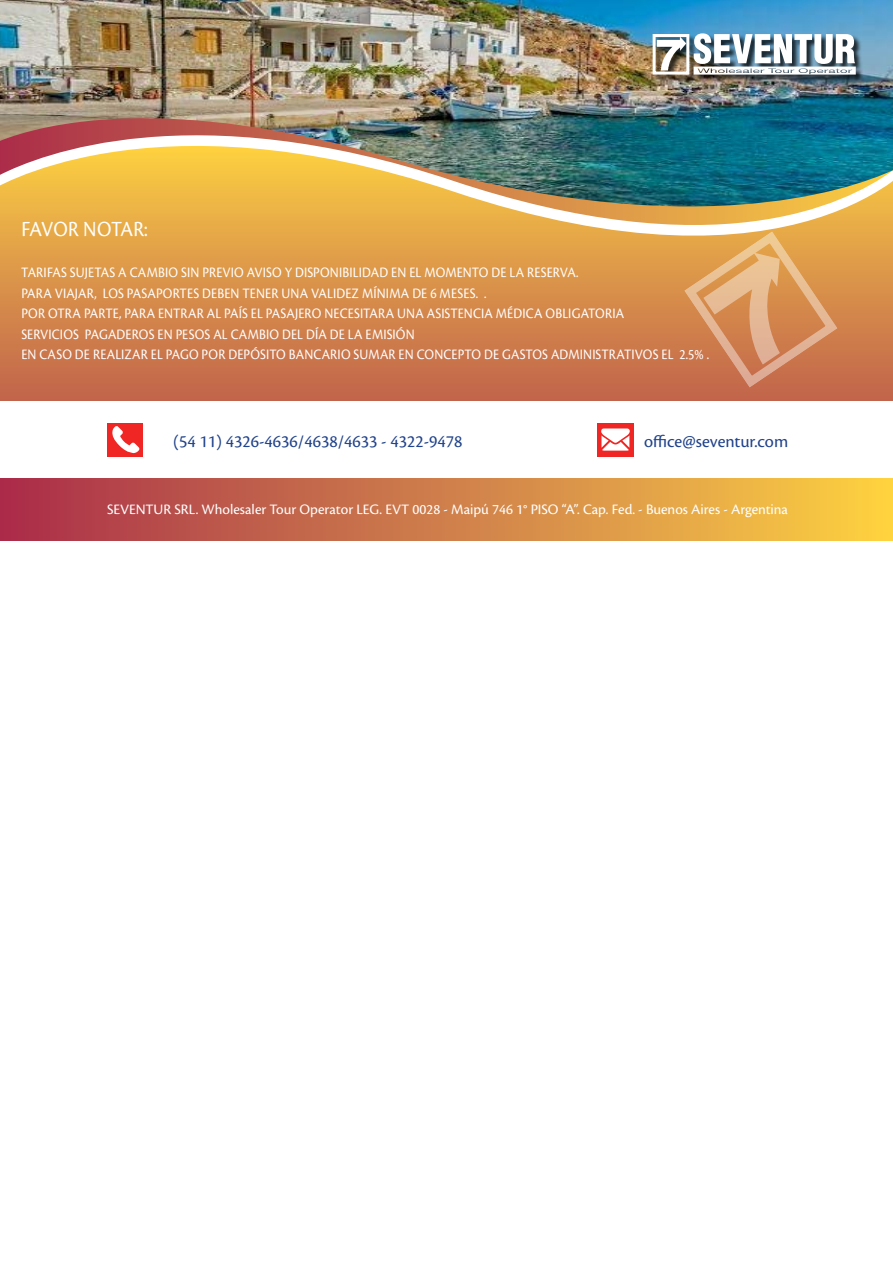
<style>
.page{position:relative;width:893px;height:1263px;background:#fff}
.page>*{position:absolute;margin:0;border:0;box-sizing:border-box;transform-origin:0 0}
.t1{font:22.5px "Cronos Pro";color:#fff;scale:.9 1}
.t2{font:18px "Cronos Pro";color:#20438b}
.t3{font:15px/20.5px "Cronos Pro";letter-spacing:.01em;color:#fff;scale:.9 1}
.t4{font:15px "Cronos Pro";letter-spacing:.01em;color:#fff}
</style>
<div class="page">
<svg style="left:0;top:307px;width:893px;height:93px;background:#ca764a"></svg>
<svg style="left:684px;top:307px;width:154px;height:81px;background:#d0855c"></svg>
<div style="left:0;top:478px;width:893px;height:62px;background:linear-gradient(to right,#a82e4d,#fbd144)"></div>
<div style="left:597px;top:423px;width:37px;height:33px;background:#ef2623"></div>
<svg style="left:601px;top:428px;width:29px;height:23px"></svg>
<div style="left:107px;top:423px;width:36px;height:33px;background:#ef2623"></div>
<svg style="left:112px;top:426px;width:28px;height:28px"></svg>
<svg style="left:0;top:267px;width:893px;height:40px;background:#da954f"></svg>
<svg style="left:0;top:209px;width:893px;height:58px;background:#e6ab54"></svg>
<img style="left:0;top:0;width:893px;height:209px">
<div style="left:653px;top:34px;width:211px;height:49px;background:#000;opacity:.77"></div>
<div style="left:653px;top:34px;width:36px;height:41px;border:3px solid #fff"></div>
<svg style="left:657px;top:37px;width:29px;height:33px"></svg>
<img style="left:694px;top:33px;width:162px;height:42px">
<h1 class="t1" style="left:21px;top:216px;width:84px">FAVOR NOTAR</h1>
<h1 class="t1" style="left:144px;top:216px;width:5px">:</h1>
<p class="t3" style="left:21px;top:262px;width:766px">TARIFAS SUJETAS A CAMBIO SIN PREVIO AVISO Y DISPONIBILIDAD EN EL MOMENTO DE LA RESERVA.<br>PARA VIAJAR, LOS PASAPORTES DEBEN TENER UNA VALIDEZ MÍNIMA DE 6 MESES. .<br>POR OTRA PARTE, PARA ENTRAR AL PAÍS EL PASAJERO NECESITARA UNA ASISTENCIA MÉDICA OBLIGATORIA<br>SERVICIOS PAGADEROS EN PESOS AL CAMBIO DEL DÍA DE LA EMISIÓN<br>EN CASO DE REALIZAR EL PAGO POR DEPÓSITO BANCARIO SUMAR EN CONCEPTO DE GASTOS ADMINISTRATIVOS EL 2.5% .</p>
<p class="t2" style="left:173px;top:431px;width:291px">(54 11) 4326-4636/4638/4633 - 4322-9478</p>
<p class="t2" style="left:644px;top:431px;width:146px">OFFICE@SEVENTUR.COM</p>
<p class="t4" style="left:107px;top:501px;width:32px">SEVENTUR</p>
<p class="t4" style="left:175px;top:501px;width:364px">SRL. WHOLESALER TOUR OPERATOR LEG. EVT 0028 - MAIPÚ 746 1° PISO</p>
<p class="t4" style="left:562px;top:501px;width:228px">“A”. CAP. FED. - BUENOS AIRES - ARGENTINA</p>
</div>
